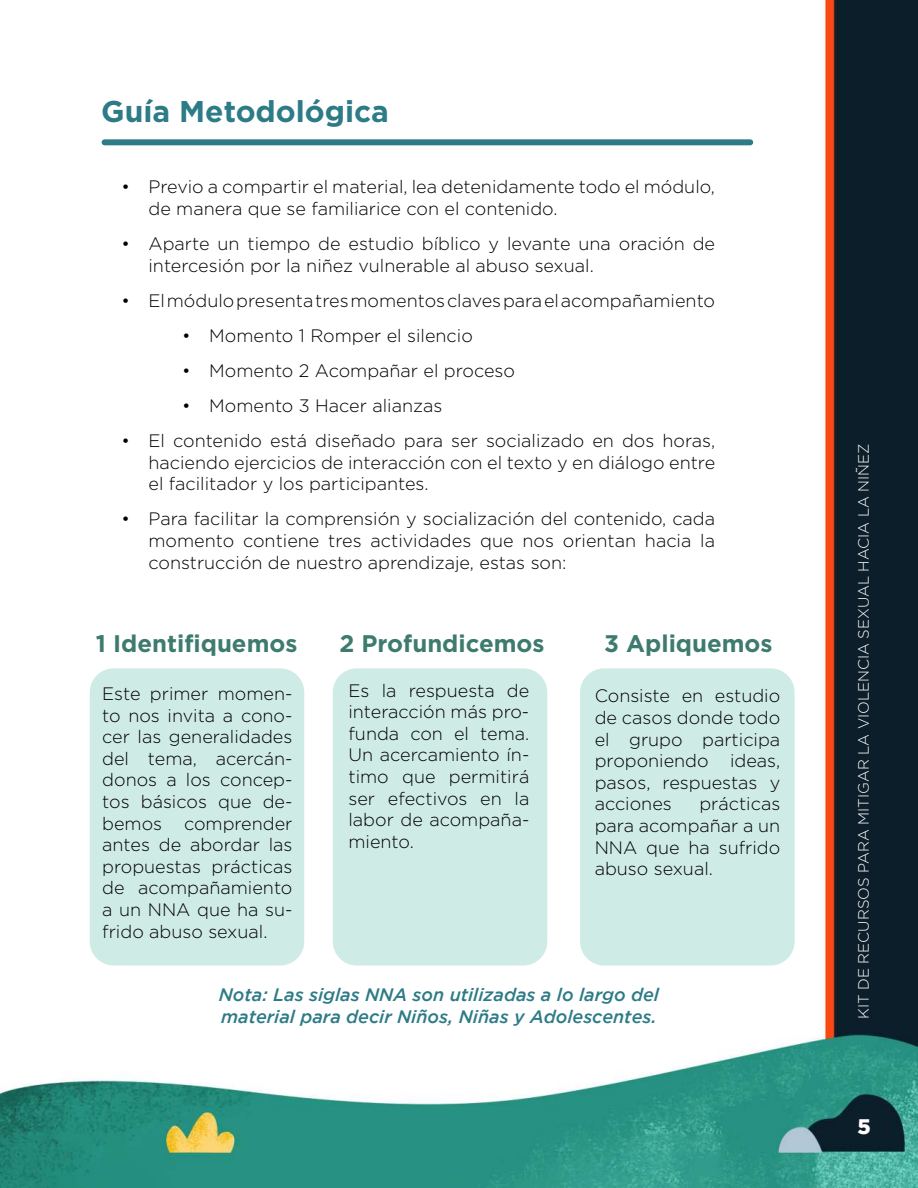
<style>
.page{position:relative;width:918px;height:1188px;background:#fff}
.page>*{position:absolute;margin:0;border:0;box-sizing:border-box;transform-origin:0 0}
.t1{font:700 30px "Gotham";color:#2d7b87}
.t2{font:700 24px "Gotham";color:#3e7b6f}
.t3{font:900 21px "Gotham";color:#fff}
.t4{font:300 18px/21.6px "Gotham";color:#000;text-align:justify}
.t5{font:italic 500 18px/21.6px "Gotham";color:#2d7b87}
.t6{font:300 15px "Gotham";color:#fff}
</style>
<div class="page">
<img style="left:0;top:0;width:918px;height:1188px">
<div style="left:105px;top:139px;width:645px;height:6px;background:#2d7b87"></div>
<div style="left:580px;top:668px;width:215px;height:298px;background:#cfebe5;border-radius:24px"></div>
<div style="left:333px;top:668px;width:214px;height:298px;background:#cfebe5;border-radius:24px"></div>
<div style="left:90px;top:668px;width:214px;height:298px;background:#cfebe5;border-radius:24px"></div>
<h1 class="t1" style="left:101px;top:95px;width:289px">Guía Metodológica</h1>
<p class="t4" style="left:148px;top:176px;width:568px;text-indent:-27px">• Previo a compartir el material, lea detenidamente todo el módulo, de manera que se familiarice con el contenido.</p>
<p class="t4" style="left:148px;top:233px;width:568px;text-indent:-27px">• Aparte un tiempo de estudio bíblico y levante una oración de intercesión por la niñez vulnerable al abuso sexual.</p>
<p class="t4" style="left:122px;top:289px;width:595px">• El módulo presenta tres momentos claves para el acompañamiento</p>
<p class="t4" style="left:182px;top:324px;width:292px">• Momento 1 Romper el silencio</p>
<p class="t4" style="left:182px;top:359px;width:334px">• Momento 2 Acompañar el proceso</p>
<p class="t4" style="left:182px;top:395px;width:262px">• Momento 3 Hacer alianzas</p>
<p class="t4" style="left:148px;top:430px;width:568px;text-indent:-27px">• El contenido está diseñado para ser socializado en dos horas, haciendo ejercicios de interacción con el texto y en diálogo entre el facilitador y los participantes.</p>
<p class="t4" style="left:148px;top:508px;width:568px;text-indent:-27px">• Para facilitar la comprensión y socialización del contenido, cada momento contiene tres actividades que nos orientan hacia la construcción de nuestro aprendizaje, estas son:</p>
<h2 class="t2" style="left:96px;top:629px;width:203px">1 Identifiquemos</h2>
<h2 class="t2" style="left:339px;top:629px;width:207px">2 Profundicemos</h2>
<h2 class="t2" style="left:604px;top:629px;width:170px">3 Apliquemos</h2>
<p class="t4" style="left:595px;top:685px;width:187px">Consiste en estudio de casos donde todo el grupo participa proponiendo ideas, pasos, respuestas y acciones</p>
<p class="t4" style="left:102px;top:683px;width:192px">Este primer momen&shy;to nos invita a cono&shy;cer las generalidades del tema, acercán&shy;donos a los concep&shy;tos básicos que de&shy;bemos comprender antes de abordar las propuestas prácticas de acompañamiento a un NNA que ha su&shy;frido abuso sexual.</p>
<p class="t4" style="left:348px;top:679px;width:182px">Es la respuesta de interacción más pro&shy;funda con el tema.<br>Un acercamiento ín&shy;timo que permitirá ser efectivos en la labor de acompaña&shy;miento.</p>
<p class="t4" style="left:595px;top:793px;width:187px;text-indent:105px">prácticas para acompañar a un NNA que ha sufrido abuso sexual.</p>
<p class="t5" style="left:219px;top:984px;width:442px">Nota: Las siglas NNA son utilizadas a lo largo del material para decir Niños, Niñas y Adolescentes.</p>
<p class="t6" style="left:856px;top:1019px;width:577px;rotate:-90deg">KIT DE RECURSOS PARA MITIGAR LA VIOLENCIA SEXUAL HACIA LA NIÑEZ</p>
<p class="t3" style="left:857px;top:1115px;width:15px">5</p>
</div>
